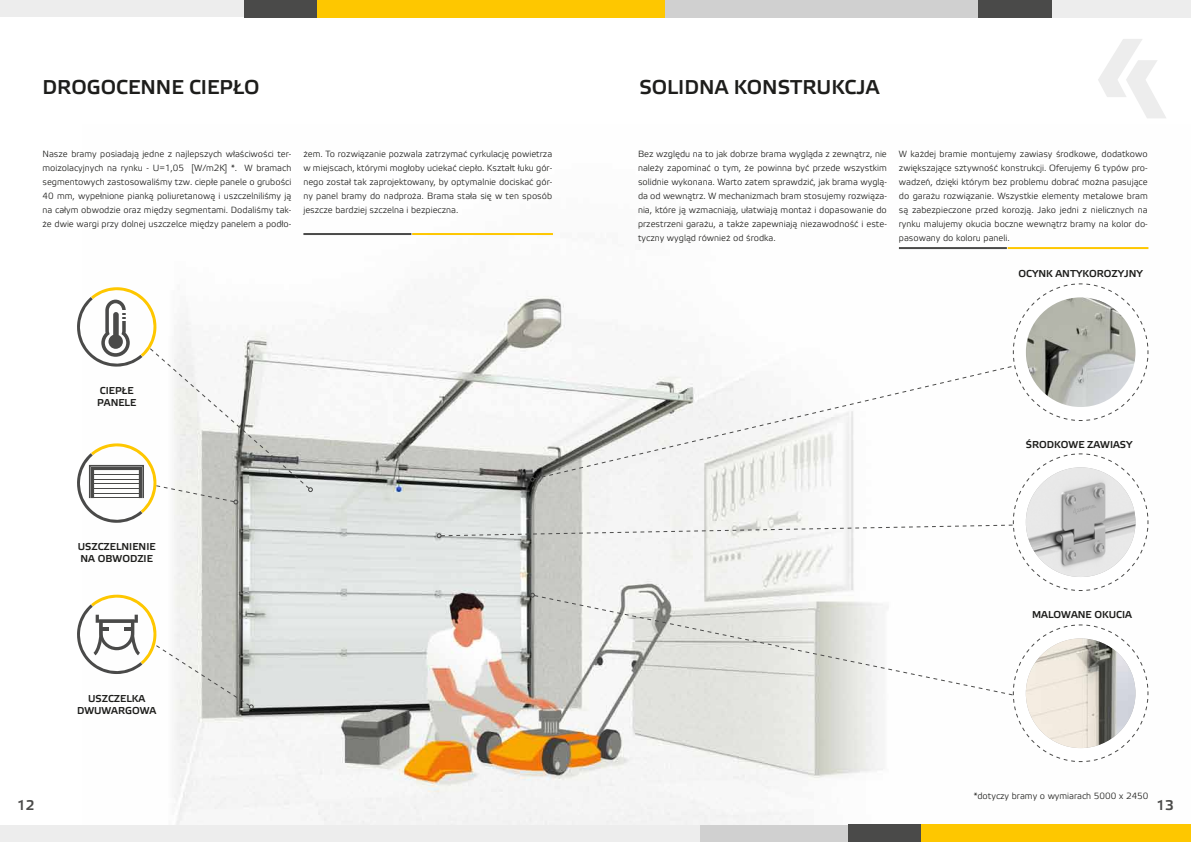
<style>
.page{position:relative;width:1191px;height:842px;background:#fff}
.page>*{position:absolute;margin:0;border:0;box-sizing:border-box;transform-origin:0 0}
.t1{font:700 20px "Elektra Light Pro";color:#1d1d1b}
.t2{font:700 14px "Elektra Light Pro";color:#4a4a49}
.t3{font:700 10px/12px "Elektra Light Pro";color:#1d1d1b}
.t4{font:9px/14px "Elektra Light Pro";color:#1d1d1b;text-align:justify}
</style>
<div class="page">
<img style="left:174px;top:233px;width:1017px;height:592px">
<div style="left:0;top:825px;width:700px;height:17px;background:#ededed"></div>
<div style="left:700px;top:825px;width:148px;height:17px;background:#d0d0d0"></div>
<div style="left:848px;top:825px;width:73px;height:17px;background:#4a4a49"></div>
<div style="left:921px;top:825px;width:270px;height:17px;background:#fec700"></div>
<div style="left:0;top:0;width:244px;height:17px;background:#ededed"></div>
<div style="left:665px;top:0;width:313px;height:17px;background:#d0d0d0"></div>
<div style="left:244px;top:0;width:73px;height:17px;background:#4a4a49"></div>
<div style="left:317px;top:0;width:348px;height:17px;background:#fec700"></div>
<div style="left:978px;top:0;width:74px;height:17px;background:#4a4a49"></div>
<div style="left:1052px;top:0;width:139px;height:17px;background:#ededed"></div>
<svg style="left:1098px;top:39px;width:68px;height:79px"></svg>
<hr style="left:303px;top:233px;width:108px;height:2px;background:#4a4a49">
<hr style="left:412px;top:233px;width:141px;height:2px;background:#fec700">
<hr style="left:899px;top:247px;width:108px;height:2px;background:#4a4a49">
<hr style="left:1007px;top:247px;width:141px;height:2px;background:#fec700">
<svg style="left:1012px;top:283px;width:137px;height:138px"></svg>
<img style="left:1025px;top:297px;width:110px;height:110px;border-radius:55px">
<svg style="left:1012px;top:624px;width:137px;height:138px"></svg>
<img style="left:1025px;top:638px;width:110px;height:110px;border-radius:55px">
<svg style="left:77px;top:594px;width:177px;height:115px"></svg>
<svg style="left:77px;top:287px;width:236px;height:237px"></svg>
<svg style="left:533px;top:365px;width:479px;height:88px"></svg>
<svg style="left:533px;top:597px;width:480px;height:99px"></svg>
<svg style="left:437px;top:453px;width:712px;height:144px"></svg>
<img style="left:1025px;top:467px;width:110px;height:110px;border-radius:55px">
<h1 class="t1" style="left:43px;top:76px;width:15px">DROGOCENNE</h1>
<h1 class="t1" style="left:189px;top:76px;width:13px">CIEPŁO</h1>
<p class="t4" style="left:43px;top:147px;width:250px">Nasze bramy posiadają jedne z najlepszych właściwości ter&shy;moizolacyjnych na rynku - U=1,05 [W/m2K] *. W bramach segmentowych zastosowaliśmy tzw. ciepłe panele o grubości 40 mm, wypełnione pianką poliuretanową i uszczelniliśmy ją na całym obwodzie oraz między segmentami. Dodaliśmy tak&shy;że dwie wargi przy dolnej uszczelce między panelem a podło-</p>
<p class="t4" style="left:303px;top:147px;width:250px">żem. To rozwiązanie pozwala zatrzymać cyrkulację powietrza w miejscach, którymi mogłoby uciekać ciepło. Kształt łuku gór&shy;nego został tak zaprojektowany, by optymalnie dociskać gór&shy;ny panel bramy do nadproża. Brama stała się w ten sposób jeszcze bardziej szczelna i bezpieczna.</p>
<p class="t3" style="left:97px;top:385px;width:41px">CIEPŁE<br>PANELE</p>
<p class="t3" style="left:78px;top:541px;width:79px">USZCZELNIENIE<br>NA OBWODZIE</p>
<p class="t3" style="left:77px;top:692px;width:81px;text-align:center">USZCZELKA<br>DWUWARGOWA</p>
<h1 class="t1" style="left:639px;top:76px;width:109px">SOLIDNA KONSTRUKCJA</h1>
<p class="t4" style="left:638px;top:147px;width:250px">Bez względu na to jak dobrze brama wygląda z zewnątrz, nie należy zapominać o tym, że powinna być przede wszystkim solidnie wykonana. Warto zatem sprawdzić, jak brama wyglą&shy;da od wewnątrz. W mechanizmach bram stosujemy rozwiąza&shy;nia, które ją wzmacniają, ułatwiają montaż i dopasowanie do przestrzeni garażu, a także zapewniają niezawodność i este&shy;tyczny wygląd również od środka.</p>
<p class="t4" style="left:899px;top:147px;width:250px">W każdej bramie montujemy zawiasy środkowe, dodatkowo zwiększające sztywność konstrukcji. Oferujemy 6 typów pro&shy;wadzeń, dzięki którym bez problemu dobrać można pasujące do garażu rozwiązanie. Wszystkie elementy metalowe bram są zabezpieczone przed korozją. Jako jedni z nielicznych na rynku malujemy okucia boczne wewnątrz bramy na kolor do&shy;pasowany do koloru paneli.</p>
<p class="t3" style="left:1018px;top:268px;width:126px">OCYNK ANTYKOROZYJNY</p>
<p class="t3" style="left:1026px;top:439px;width:108px">ŚRODKOWE ZAWIASY</p>
<p class="t3" style="left:1032px;top:609px;width:101px">MALOWANE OKUCIA</p>
<p class="t4" style="left:973px;top:790px;width:176px">*dotyczy bramy o wymiarach 5000 x 2450</p>
<h2 class="t2" style="left:17px;top:797px;width:19px">12</h2>
<h2 class="t2" style="left:1156px;top:797px;width:19px">13</h2>
</div>
